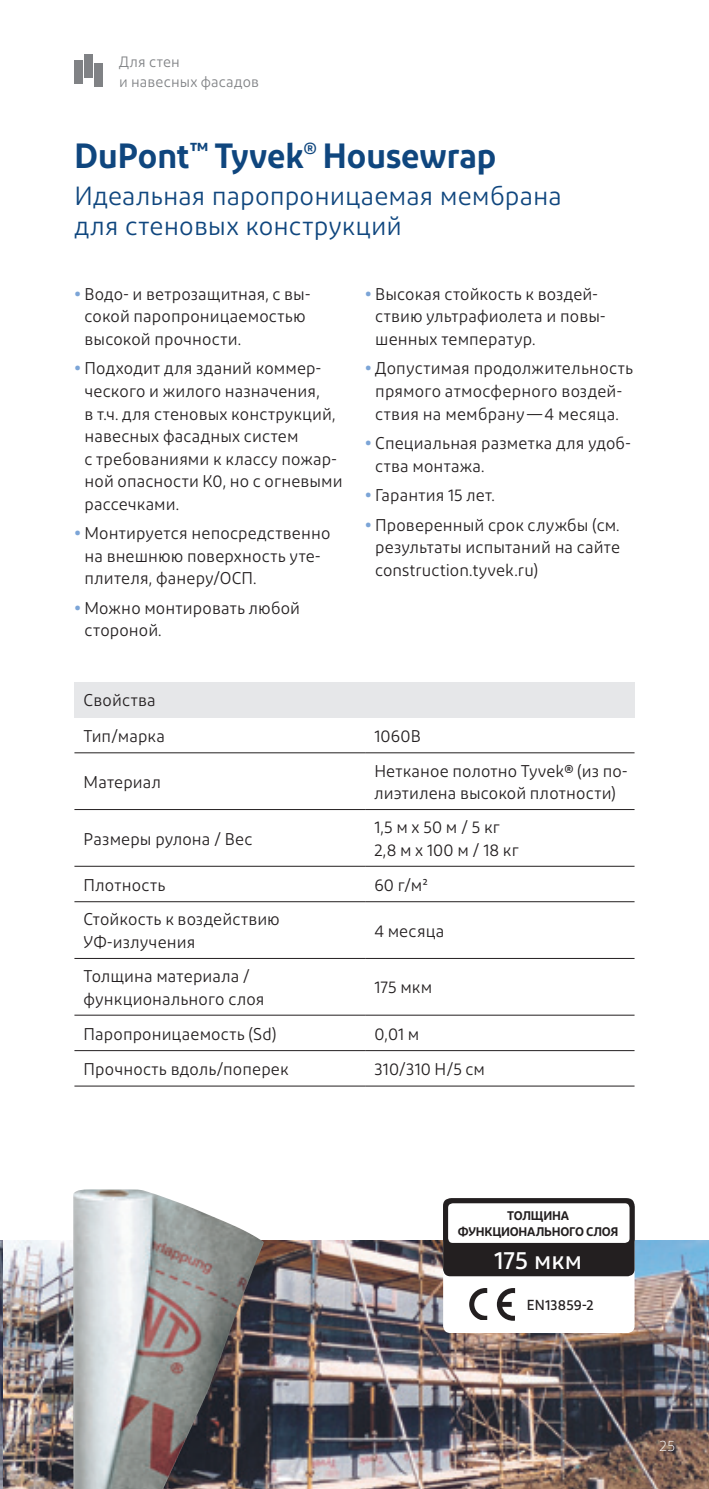
<style>
.page{position:relative;width:709px;height:1489px;background:#fff}
.page>*{position:absolute;margin:0;border:0;box-sizing:border-box;transform-origin:0 0}
.t1{font:600 35px "Diodrum Cyrillic";letter-spacing:-.005em;color:#0f467e}
.t2{font:26.25px/30px "Diodrum Cyrillic";letter-spacing:.005em;color:#0f467e}
.t3{font:500 25px "Diodrum Cyrillic";letter-spacing:.005em;color:#fff}
.t4{font:17px/22.5px "Diodrum Cyrillic";letter-spacing:.01em;color:#231f20}
.t5{font:15px/20px "Diodrum Cyrillic";letter-spacing:.015em;color:#808285}
.t6{font:300 15px "Diodrum Cyrillic";color:#fff}
.t7{font:500 14.5px "Diodrum Cyrillic";letter-spacing:.01em;color:#231f20}
.t8{font:600 12.5px/16.2px "Diodrum Cyrillic";letter-spacing:.105em;color:#231f20;text-align:center}
.s1{font-weight:700;color:#7ca5d7}
.s2{font-weight:600}
</style>
<div class="page">
<img style="left:0;top:1240px;width:3px;height:248px">
<img style="left:3px;top:1240px;width:706px;height:248px">
<img style="left:73px;top:1189px;width:191px;height:299px">
<div style="left:443px;top:1191px;width:191px;height:141px;background:#fff;border-radius:7px"></div>
<svg style="left:497px;top:1288px;width:18px;height:32px"></svg>
<svg style="left:469px;top:1288px;width:18px;height:31px"></svg>
<div style="left:443px;top:1198px;width:191px;height:78px;background:#231f20;border-radius:7px"></div>
<div style="left:445px;top:1200px;width:187px;height:45px;background:#fff;border-radius:7px"></div>
<div style="left:443px;top:1198px;width:191px;height:49px;border:5px solid #231f20;border-radius:7px"></div>
<div style="left:74px;top:682px;width:560px;height:35px;background:#e6e7e9"></div>
<hr style="left:74px;top:1085px;width:291px;height:1px;background:#231f20">
<hr style="left:365px;top:1085px;width:269px;height:1px;background:#231f20">
<hr style="left:74px;top:752px;width:291px;height:1px;background:#231f20">
<hr style="left:365px;top:752px;width:269px;height:1px;background:#231f20">
<hr style="left:74px;top:809px;width:291px;height:1px;background:#231f20">
<hr style="left:365px;top:809px;width:269px;height:1px;background:#231f20">
<hr style="left:74px;top:865px;width:291px;height:1px;background:#231f20">
<hr style="left:365px;top:865px;width:269px;height:1px;background:#231f20">
<hr style="left:74px;top:901px;width:291px;height:1px;background:#231f20">
<hr style="left:365px;top:901px;width:269px;height:1px;background:#231f20">
<hr style="left:74px;top:958px;width:291px;height:1px;background:#231f20">
<hr style="left:365px;top:958px;width:269px;height:1px;background:#231f20">
<hr style="left:74px;top:1014px;width:291px;height:1px;background:#231f20">
<hr style="left:365px;top:1014px;width:269px;height:1px;background:#231f20">
<hr style="left:74px;top:1050px;width:291px;height:1px;background:#231f20">
<hr style="left:365px;top:1050px;width:269px;height:1px;background:#231f20">
<div style="left:74px;top:60px;width:9px;height:23px;background:#808285"></div>
<div style="left:84px;top:54px;width:9px;height:24px;background:#808285"></div>
<div style="left:95px;top:63px;width:8px;height:23px;background:#808285"></div>
<p class="t5" style="left:119px;top:52px;width:141px">Для стен<br>и навесных фасадов</p>
<h1 class="t1" style="left:74px;top:133px;width:423px">DuPont<sup>™</sup> Tyvek<sup>®</sup> Housewrap</h1>
<h2 class="t2" style="left:74px;top:180px;width:489px">Идеальная паропроницаемая мембрана для стеновых конструкций</h2>
<p class="t4" style="left:85px;top:282px;width:227px;text-indent:-10px"><span class="s1">•</span> Водо- и ветрозащитная, с вы&shy;сокой паропроницаемостью высокой прочности.</p>
<p class="t4" style="left:85px;top:357px;width:260px;text-indent:-10px"><span class="s1">•</span> Подходит для зданий коммер&shy;ческого и жилого назначения,<br>в т.ч. для стеновых конструкций, навесных фасадных систем<br>с требованиями к классу пожар&shy;ной опасности К0, но с огневыми рассечками.</p>
<p class="t4" style="left:85px;top:521px;width:247px;text-indent:-10px"><span class="s1">•</span> Монтируется непосредственно на внешнюю поверхность уте&shy;плителя, фанеру/ОСП.</p>
<p class="t4" style="left:85px;top:596px;width:217px;text-indent:-10px"><span class="s1">•</span> Можно монтировать любой стороной.</p>
<p class="t4" style="left:84px;top:682px;width:83px;line-height:35.5px">Cвойства<br>Тип/марка</p>
<p class="t4" style="left:84px;top:770px;width:79px">Материал</p>
<p class="t4" style="left:375px;top:282px;width:232px;text-indent:-10px"><span class="s1">•</span> Высокая стойкость к воздей&shy;ствию ультрафиолета и повы&shy;шенных температур.</p>
<p class="t4" style="left:365px;top:357px;width:270px;text-align:center"><span class="s1">•</span> Допустимая продолжительность прямого атмосферного воздей&shy;ствия на мембрану—4 месяца.</p>
<p class="t4" style="left:375px;top:431px;width:257px;text-indent:-10px"><span class="s1">•</span> Специальная разметка для удоб&shy;ства монтажа.</p>
<p class="t4" style="left:365px;top:483px;width:131px"><span class="s1">•</span> Гарантия 15 лет.</p>
<p class="t4" style="left:375px;top:513px;width:246px;text-align:justify;text-indent:-10px"><span class="s1">•</span> Проверенный срок службы (см. результаты испытаний на сайте construction.tyvek.ru)</p>
<p class="t4" style="left:374px;top:724px;width:48px">1060B</p>
<p class="t4" style="left:374px;top:759px;width:254px">Нетканое полотно Tyvek<span class="s2">®</span> (из по&shy;лиэтилена высокой плотности)</p>
<p class="t4" style="left:84px;top:827px;width:170px">Размеры рулона / Вес</p>
<p class="t4" style="left:374px;top:815px;width:146px">1,5 м x 50 м / 5 кг<br>2,8 м x 100 м / 18 кг</p>
<p class="t4" style="left:84px;top:873px;width:83px">Плотность</p>
<p class="t4" style="left:374px;top:873px;width:55px">60 г/м²</p>
<p class="t4" style="left:84px;top:907px;width:198px">Стойкость к воздействию<br>УФ-излучения</p>
<p class="t4" style="left:374px;top:919px;width:72px">4 месяца</p>
<p class="t4" style="left:84px;top:964px;width:182px">Толщина материала / функционального слоя</p>
<p class="t4" style="left:374px;top:975px;width:59px">175 мкм</p>
<p class="t4" style="left:84px;top:1021px;width:194px">Паропроницаемость (Sd)</p>
<p class="t4" style="left:374px;top:1021px;width:46px">0,01 м</p>
<p class="t4" style="left:84px;top:1057px;width:206px">Прочность вдоль/поперек</p>
<p class="t4" style="left:374px;top:1057px;width:112px">310/310 Н/5 см</p>
<p class="t8" style="left:458px;top:1206px;width:161px">Толщина функционального слоя</p>
<h3 class="t3" style="left:494px;top:1244px;width:89px">175 мкм</h3>
<p class="t7" style="left:527px;top:1295px;width:68px">EN13859-2</p>
<p class="t6" style="left:659px;top:1436px;width:17px">25</p>
</div>
